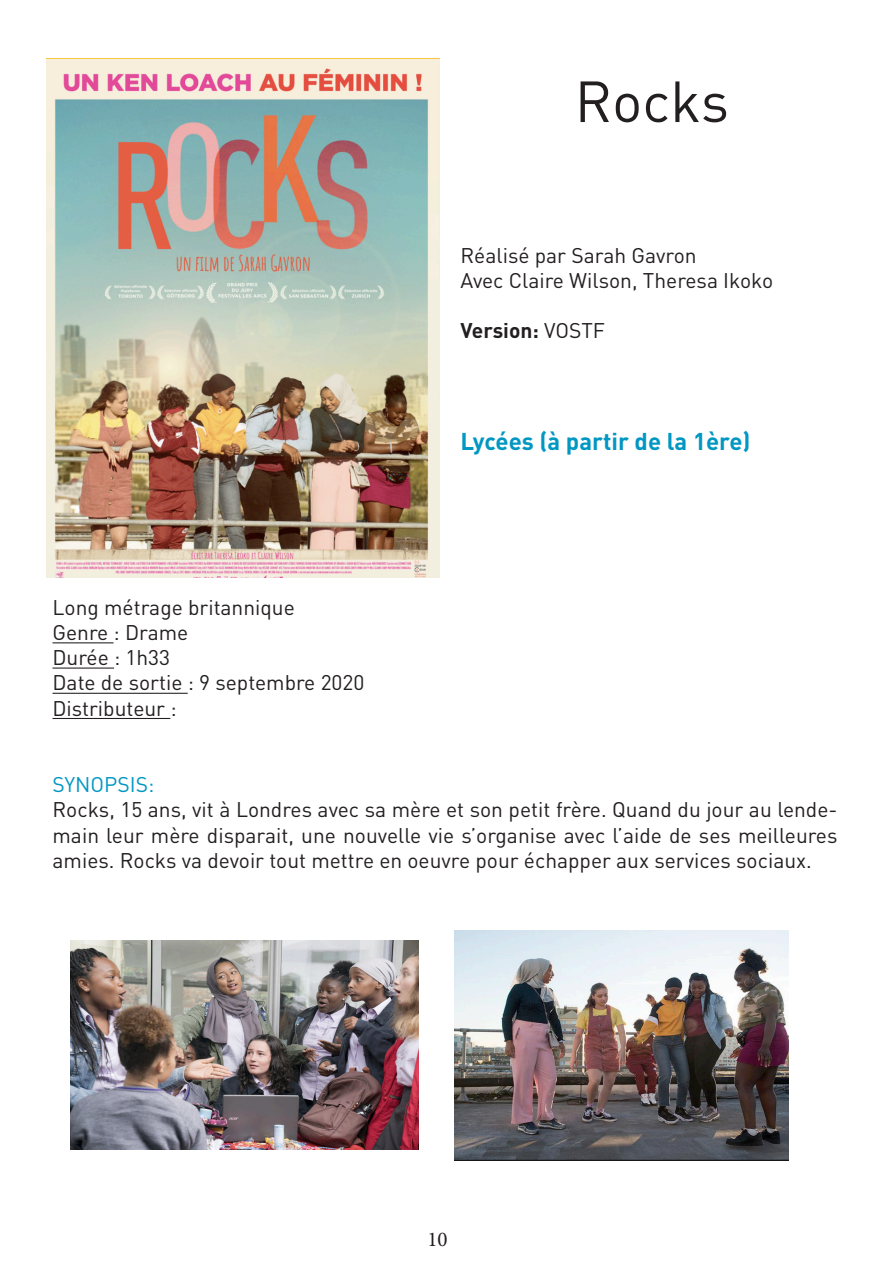
<style>
.page{position:relative;width:893px;height:1263px;background:#fff}
.page>*{position:absolute;margin:0;border:0;box-sizing:border-box;transform-origin:0 0}
.t1{font:57px "DIN";color:#231f20}
.t2{font:700 24px "DIN";color:#0097c2}
.t3{font:21px/25.2px "DIN";color:#231f20;text-align:justify}
.t4{font:700 21px "DIN";color:#231f20}
.t5{font:21px "DIN";color:#0097c2}
.t6{font:21px "Minion Pro";color:#231f20}
.s1{font-weight:400}
</style>
<div class="page">
<hr style="left:53px;top:642px;width:61px;height:1px;background:#231f20">
<hr style="left:53px;top:667px;width:61px;height:2px;background:#231f20">
<hr style="left:53px;top:693px;width:135px;height:1px;background:#231f20">
<hr style="left:53px;top:718px;width:117px;height:1px;background:#231f20">
<img style="left:47px;top:60px;width:392px;height:517px">
<img style="left:71px;top:940px;width:347px;height:209px">
<img style="left:454px;top:931px;width:335px;height:229px">
<p class="t1" style="left:575px;top:66px;width:156px">Rocks</p>
<p class="t3" style="left:460px;top:242px;width:238px">Réalisé par Sarah Gavron</p>
<p class="t3" style="left:460px;top:267px;width:314px">Avec Claire Wilson, Theresa Ikoko</p>
<p class="t4" style="left:460px;top:317px;width:146px">Version: <span class="s1">VOSTF</span></p>
<p class="t3" style="left:53px;top:594px;width:244px">Long métrage britannique</p>
<p class="t3" style="left:53px;top:619px;width:137px">Genre : Drame</p>
<p class="t3" style="left:53px;top:645px;width:119px">Durée : 1h33</p>
<p class="t3" style="left:53px;top:670px;width:313px">Date de sortie : 9 septembre 2020</p>
<p class="t3" style="left:53px;top:695px;width:126px">Distributeur :</p>
<p class="t2" style="left:460px;top:426px;width:292px">Lycées (à partir de la 1ère)</p>
<p class="t5" style="left:53px;top:771px;width:103px">SYNOPSIS:</p>
<p class="t3" style="left:53px;top:797px;width:786px">Rocks, 15 ans, vit à Londres avec sa mère et son petit frère. Quand du jour au lende&shy;main leur mère disparait, une nouvelle vie s’organise avec l’aide de ses meilleures amies. Rocks va devoir tout mettre en oeuvre pour échapper aux services sociaux.</p>
<p class="t6" style="left:427px;top:1225px;width:22px">10</p>
</div>
